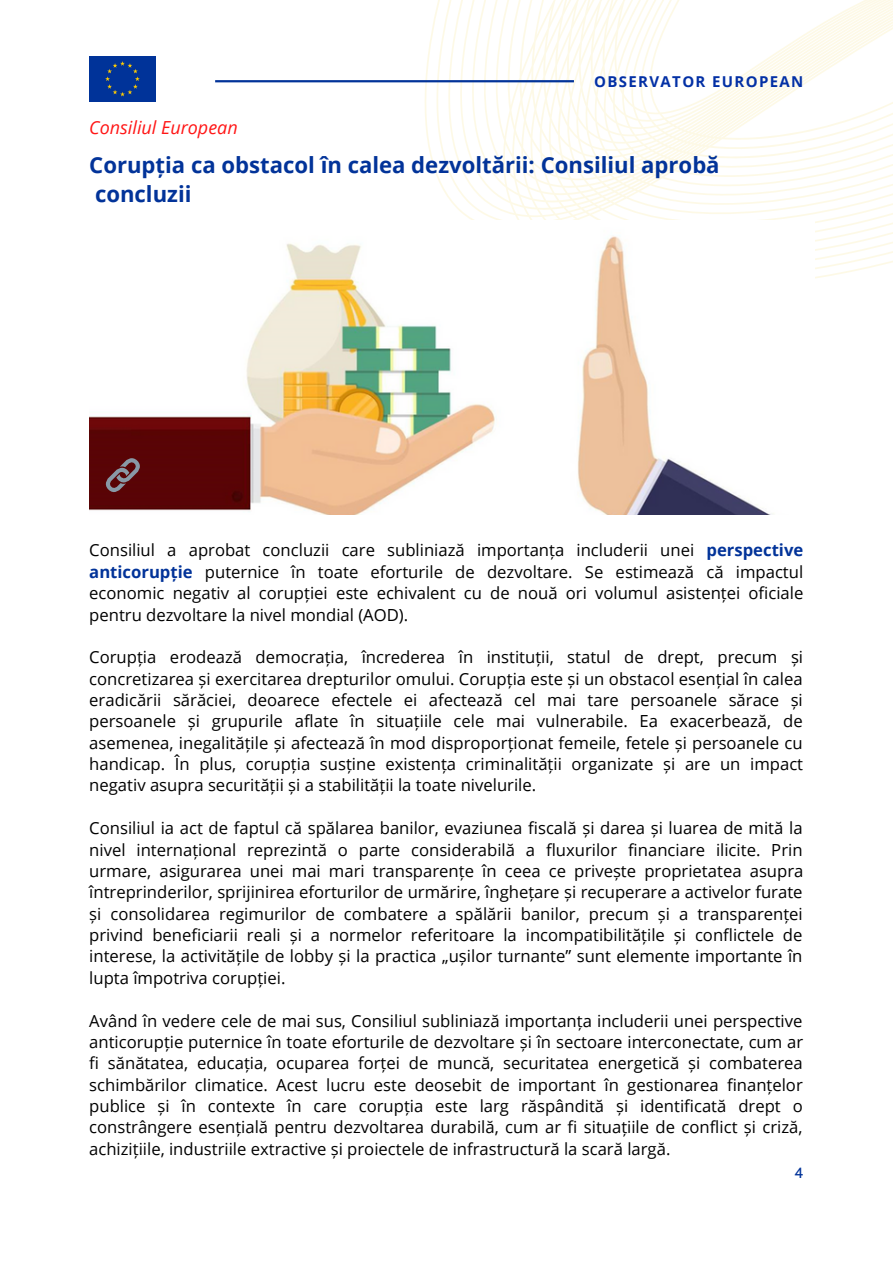
<style>
.page{position:relative;width:893px;height:1264px;background:#fff}
.page>*{position:absolute;margin:0;border:0;box-sizing:border-box;transform-origin:0 0}
.t1{font:700 22.05px/28px "Open Sans";color:#023399}
.t2{font:italic 18px "Open Sans";color:#ff1616}
.t3{font:16.65px/21.3px "Open Sans";color:#000;text-align:justify}
.t4{font:700 15px "Open Sans";letter-spacing:.09em;color:#0330a5}
.t5{font:500 15px "HK Grotesk";color:#023399}
.s1{font-weight:700;color:#023399}
</style>
<div class="page">
<svg style="left:268px;top:0;width:624px;height:279px"></svg>
<hr style="left:215px;top:80px;width:359px;height:2px;background:#023399">
<div style="left:89px;top:57px;width:67px;height:45px;background:#039"></div>
<img style="left:89px;top:221px;width:725px;height:293px">
<svg style="left:103px;top:455px;width:40px;height:40px;background:#64292d"></svg>
<p class="t4" style="left:594px;top:71px;width:211px">OBSERVATOR EUROPEAN</p>
<p class="t2" style="left:89px;top:115px;width:150px">Consiliul European</p>
<p class="t1" style="left:89px;top:151px;width:632px">Corupția ca obstacol în calea dezvoltării: Consiliul aprobă concluzii</p>
<p class="t3" style="left:89px;top:539px;width:715px">Consiliul a aprobat concluzii care subliniază importanța includerii unei <span class="s1">perspective anticorupție</span> puternice în toate eforturile de dezvoltare. Se estimează că impactul economic negativ al corupției este echivalent cu de nouă ori volumul asistenței oficiale pentru dezvoltare la nivel mondial (AOD).</p>
<p class="t3" style="left:89px;top:646px;width:715px">Corupția erodează democrația, încrederea în instituții, statul de drept, precum și concretizarea și exercitarea drepturilor omului. Corupția este și un obstacol esențial în calea eradicării sărăciei, deoarece efectele ei afectează cel mai tare persoanele sărace și persoanele și grupurile aflate în situațiile cele mai vulnerabile. Ea exacerbează, de asemenea, inegalitățile și afectează în mod disproporționat femeile, fetele și persoanele cu handicap. În plus, corupția susține existența criminalității organizate și are un impact negativ asupra securității și a stabilității la toate nivelurile.</p>
<p class="t3" style="left:89px;top:817px;width:715px">Consiliul ia act de faptul că spălarea banilor, evaziunea fiscală și darea și luarea de mită la nivel internațional reprezintă o parte considerabilă a fluxurilor financiare ilicite. Prin urmare, asigurarea unei mai mari transparențe în ceea ce privește proprietatea asupra întreprinderilor, sprijinirea eforturilor de urmărire, înghețare și recuperare a activelor furate și consolidarea regimurilor de combatere a spălării banilor, precum și a transparenței privind beneficiarii reali și a normelor referitoare la incompatibilitățile și conflictele de interese, la activitățile de lobby și la practica „ușilor turnante” sunt elemente importante în lupta împotriva corupției.</p>
<p class="t3" style="left:89px;top:1009px;width:715px">Având în vedere cele de mai sus, Consiliul subliniază importanța includerii unei perspective anticorupție puternice în toate eforturile de dezvoltare și în sectoare interconectate, cum ar fi sănătatea, educația, ocuparea forței de muncă, securitatea energetică și combaterea schimbărilor climatice. Acest lucru este deosebit de important în gestionarea finanțelor publice și în contexte în care corupția este larg răspândită și identificată drept o constrângere esențială pentru dezvoltarea durabilă, cum ar fi situațiile de conflict și criză, achizițiile, industriile extractive și proiectele de infrastructură la scară largă.</p>
<p class="t5" style="left:794px;top:1164px;width:10px">4</p>
</div>
